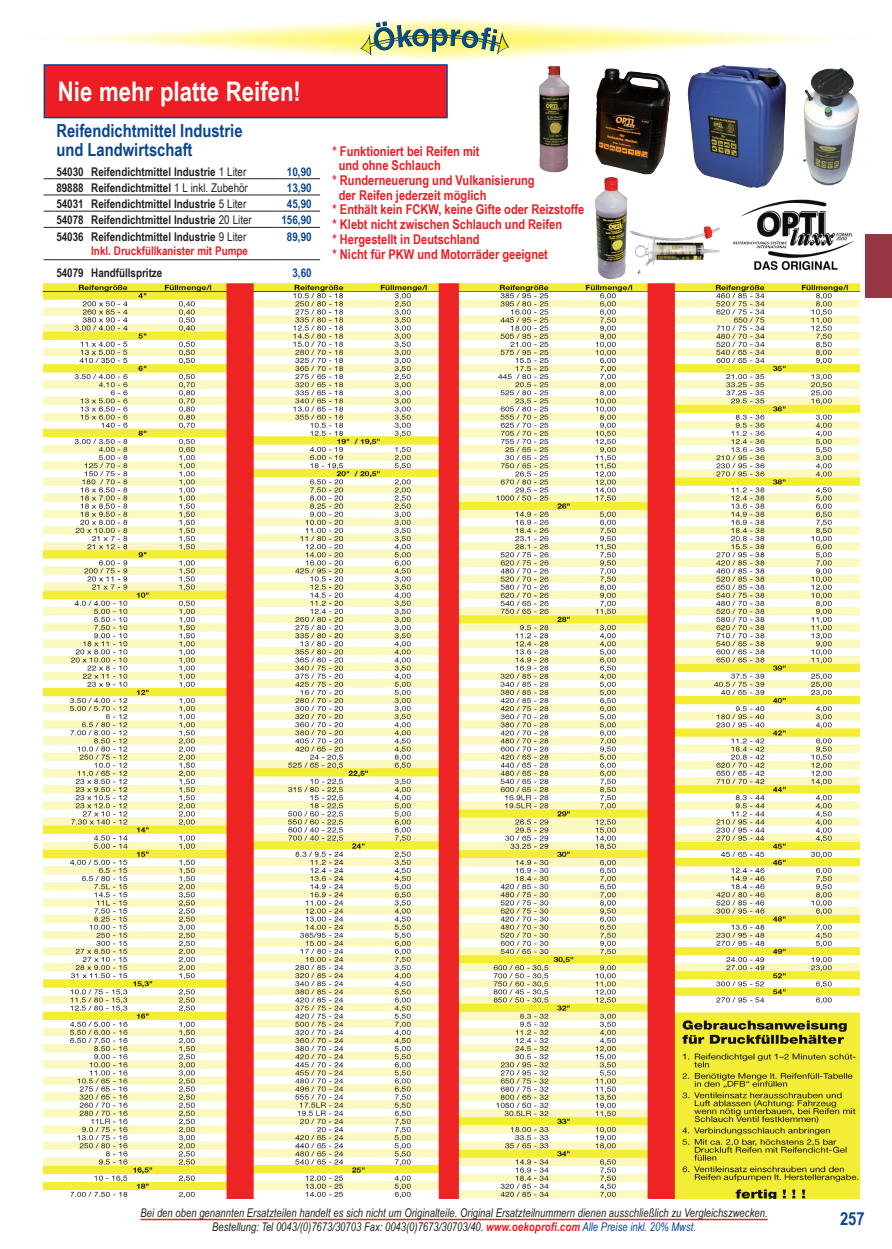
<style>
.page{position:relative;width:892px;height:1249px;background:#fff}
.page>*{position:absolute;margin:0;border:0;box-sizing:border-box;transform-origin:0 0}
.t1{font:700 27px "Arial Narrow";color:#fff}
.t2{font:700 18px/18.8px "Arial Narrow";color:#094594}
.t3{font:700 13.5px "Arial Narrow";color:#ee1d23}
.t4{font:italic 12px/14.4px "Arial Narrow";letter-spacing:.005em;color:#231f20;text-align:center;scale:.95 1}
.t5{font:700 12px "Arial Narrow";color:#231f20}
.t6{font:700 12px "Arial Narrow";color:#094594}
.t7{font:700 12px "Arial Narrow";color:#ee1d23}
.s1{font-weight:400}
.s2{font-weight:700;color:#ee1d23}
.s3{color:#094594}
</style>
<div class="page">
<hr style="left:141px;top:1219px;width:626px;height:1px;background:#ee1d23">
<div style="left:864px;top:234px;width:27px;height:64px;background:#983744"></div>
<div style="left:44px;top:65px;width:403px;height:53px;background:#ee1d23"></div>
<div style="left:44px;top:64px;width:404px;height:54px;border:2px solid #094594"></div>
<svg style="left:52px;top:18px;width:792px;height:44px"></svg>
<hr style="left:55px;top:178px;width:35px;height:1px;background:#231f20">
<hr style="left:90px;top:178px;width:187px;height:1px;background:#231f20">
<hr style="left:277px;top:178px;width:43px;height:1px;background:#231f20">
<hr style="left:55px;top:195px;width:35px;height:1px;background:#231f20">
<hr style="left:90px;top:195px;width:187px;height:1px;background:#231f20">
<hr style="left:277px;top:195px;width:43px;height:1px;background:#231f20">
<hr style="left:55px;top:211px;width:35px;height:1px;background:#231f20">
<hr style="left:90px;top:211px;width:187px;height:1px;background:#231f20">
<hr style="left:277px;top:211px;width:43px;height:1px;background:#231f20">
<hr style="left:55px;top:227px;width:35px;height:1px;background:#231f20">
<hr style="left:90px;top:227px;width:187px;height:1px;background:#231f20">
<hr style="left:277px;top:227px;width:43px;height:1px;background:#231f20">
<hr style="left:55px;top:259px;width:35px;height:1px;background:#231f20">
<hr style="left:90px;top:259px;width:187px;height:1px;background:#231f20">
<hr style="left:277px;top:259px;width:43px;height:1px;background:#231f20">
<img style="left:539px;top:66px;width:30px;height:107px">
<img style="left:733px;top:199px;width:121px;height:71px">
<img style="left:43px;top:284px;width:816px;height:915px">
<img style="left:595px;top:68px;width:50px;height:107px">
<img style="left:687px;top:65px;width:100px;height:123px">
<img style="left:803px;top:68px;width:37px;height:114px">
<img style="left:595px;top:177px;width:108px;height:103px">
<h1 class="t1" style="left:58px;top:71px;width:244px">Nie mehr platte Reifen!</h1>
<h2 class="t2" style="left:56px;top:120px;width:188px">Reifendichtmittel Industrie und Landwirtschaft</h2>
<p class="t5" style="left:56px;top:162px;width:191px">54030 Reifendichtmittel Industrie <span class="s1">1 Liter</span></p>
<p class="t6" style="left:287px;top:162px;width:26px">10,90</p>
<p class="t5" style="left:56px;top:179px;width:193px">89888 Reifendichtmittel <span class="s1">1 L inkl. Zubehör</span></p>
<p class="t6" style="left:287px;top:179px;width:26px">13,90</p>
<p class="t5" style="left:56px;top:195px;width:191px">54031 Reifendichtmittel Industrie <span class="s1">5 Liter</span></p>
<p class="t6" style="left:287px;top:195px;width:26px">45,90</p>
<p class="t5" style="left:56px;top:211px;width:197px">54078 Reifendichtmittel Industrie <span class="s1">20 Liter</span></p>
<p class="t6" style="left:281px;top:211px;width:32px">156,90</p>
<p class="t5" style="left:56px;top:227px;width:191px">54036 Reifendichtmittel Industrie <span class="s1">9 Liter</span></p>
<p class="t6" style="left:287px;top:227px;width:26px">89,90</p>
<p class="t7" style="left:91px;top:242px;width:158px">Inkl. Druckfüllkanister mit Pumpe</p>
<p class="t5" style="left:56px;top:264px;width:107px">54079 Handfüllspritze</p>
<p class="t6" style="left:292px;top:264px;width:21px">3,60</p>
<p class="t3" style="left:332px;top:141px;width:149px">* Funktioniert bei Reifen mit</p>
<p class="t3" style="left:339px;top:155px;width:104px">und ohne Schlauch</p>
<p class="t3" style="left:332px;top:170px;width:203px">* Runderneuerung und Vulkanisierung</p>
<p class="t3" style="left:339px;top:185px;width:149px">der Reifen jederzeit möglich</p>
<p class="t3" style="left:332px;top:199px;width:253px">* Enthält kein FCKW, keine Gifte oder Reizstoffe</p>
<p class="t3" style="left:332px;top:214px;width:231px">* Klebt nicht zwischen Schlauch und Reifen</p>
<p class="t3" style="left:332px;top:229px;width:149px">* Hergestellt in Deutschland</p>
<p class="t3" style="left:332px;top:244px;width:217px">* Nicht für PKW und Motorräder geeignet</p>
<p class="t4" style="left:141px;top:1205px;width:661px">Bei den oben genannten Ersatzteilen handelt es sich nicht um Originalteile. Original Ersatzteilnummern dienen ausschließlich zu Vergleichszwecken.<br>Bestellung: Tel 0043/(0)7673/30703 Fax: 0043(0)7673/30703/40. <span class="s2">www.oekoprofi.com</span> <span class="s3">Alle Preise inkl. 20% Mwst.</span></p>
<h2 class="t2" style="left:840px;top:1209px;width:26px">257</h2>
</div>
